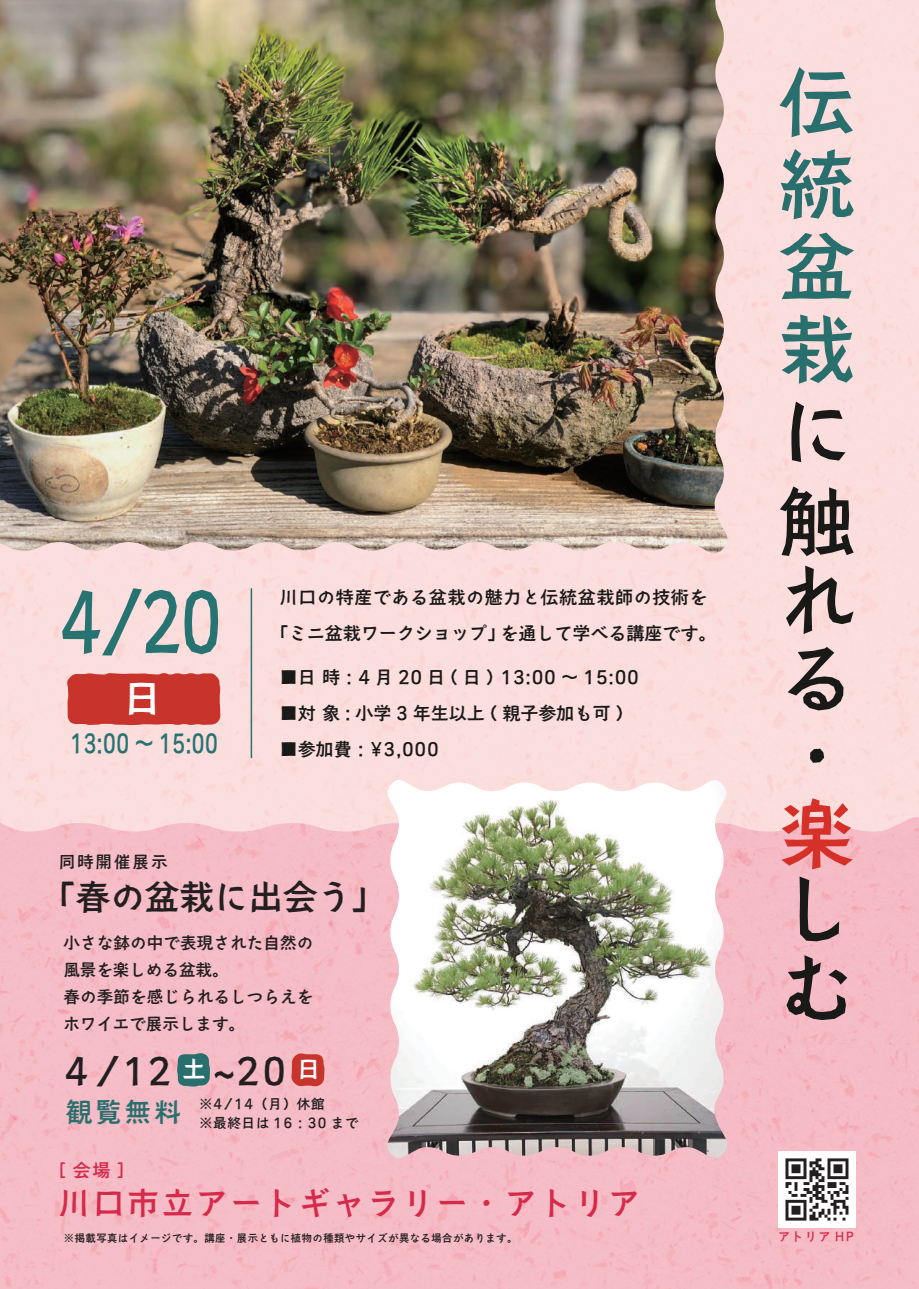
<style>
.page{position:relative;width:919px;height:1289px;background:#fff}
.page>*{position:absolute;margin:0;border:0;box-sizing:border-box;transform-origin:0 0}
.t1{font:79.5px "Aralet N";color:#277371;scale:.81 1}
.t2{font:75px/78px "Aralet N";color:#191918}
.t3{font:75px/82.5px "Aralet N";color:#296f6d;text-align:justify}
.t4{font:75px "Aralet N";color:#d63129}
.t5{font:38.85px "Aralet N";color:#fff}
.t6{font:36.3px "Aralet N";color:#231f20}
.t7{font:34.5px "Aralet N";color:#231f20}
.t8{font:31.5px "Aralet N";letter-spacing:.09em;color:#d52a49}
.t9{font:25.35px "Aralet N";letter-spacing:-.04em;color:#277371;scale:.8 1}
.t10{font:18px "Aralet N";color:#191918}
.t11{font:18px/36px "Aralet N";letter-spacing:.035em;color:#191918;text-align:center}
.t12{font:18px "Aralet N";color:#d52a49}
.t13{font:16.5px/27px "Aralet N";letter-spacing:.01em;color:#231f20}
.t14{font:13.5px/19.5px "Aralet N";letter-spacing:.05em;color:#231f20}
.t15{font:12px "Aralet N";letter-spacing:.115em;color:#d52a49}
.t16{font:10.5px "Aralet N";letter-spacing:.05em;color:#231f20}
</style>
<div class="page">
<img style="left:0;top:0;width:735px;height:562px">
<div style="left:67px;top:673px;width:153px;height:52px;background:#c8332b"></div>
<hr style="left:250px;top:588px;width:2px;height:170px;background:#277371">
<img style="left:387px;top:772px;width:341px;height:394px">
<img style="left:785px;top:1158px;width:64px;height:63px">
<svg style="left:177px;top:1053px;width:33px;height:33px"></svg>
<svg style="left:291px;top:1053px;width:33px;height:33px"></svg>
<h1 class="t1" style="left:59px;top:582px;width:205px">4/20</h1>
<h3 class="t5" style="left:123px;top:679px;width:40px">日</h3>
<h3 class="t9" style="left:70px;top:731px;width:187px">13:00 ～ 15:00</h3>
<p class="t11" style="left:271px;top:580px;width:447px">川口の特産である盆栽の魅力と伝統盆栽師の技術を「ミニ盆栽ワークショップ」を通して学べる講座です。</p>
<p class="t10" style="left:280px;top:668px;width:361px">■日 時：4 月 20 日 ( 日 ) 13:00 ～ 15:00</p>
<p class="t10" style="left:280px;top:704px;width:345px">■対 象 : 小学 3 年生以上 ( 親子参加も可 )</p>
<p class="t10" style="left:280px;top:740px;width:161px">■参加費：\3,000</p>
<p class="t13" style="left:59px;top:848px;width:110px">同時開催展示</p>
<h3 class="t7" style="left:41px;top:880px;width:345px">「春の盆栽に出会う」</h3>
<p class="t13" style="left:63px;top:929px;width:251px">小さな鉢の中で表現された自然の風景を楽しめる盆栽。<br>春の季節を感じられるしつらえをホワイエで展示します。</p>
<h3 class="t6" style="left:59px;top:1053px;width:179px">４/１２　~</h3>
<h3 class="t6" style="left:182px;top:1053px;width:141px"><sup>土</sup> 20　<sup>日</sup></h3>
<p class="t14" style="left:66px;top:1094px;width:294px;text-indent:133px">※4/14（月）休館<br><sup>観覧無料</sup> ※最終日は 16：30 まで</p>
<p class="t12" style="left:59px;top:1161px;width:67px">[会場]</p>
<h3 class="t8" style="left:59px;top:1187px;width:582px">川口市立アートギャラリー・アトリア</h3>
<p class="t16" style="left:64px;top:1232px;width:455px">※掲載写真はイメージです。講座・展示ともに植物の種類やサイズが異なる場合があります。</p>
<h2 class="t3" style="left:779px;top:64px;width:76px">伝統盆栽</h2>
<h2 class="t2" style="left:779px;top:390px;width:76px;line-height:90px">に触</h2>
<h2 class="t2" style="left:779px;top:564px;width:76px">れる・</h2>
<h2 class="t4" style="left:779px;top:796px;width:75px">楽</h2>
<h2 class="t2" style="left:779px;top:872px;width:69px;line-height:79.5px">しむ</h2>
<p class="t15" style="left:778px;top:1230px;width:77px">アトリア HP</p>
</div>
